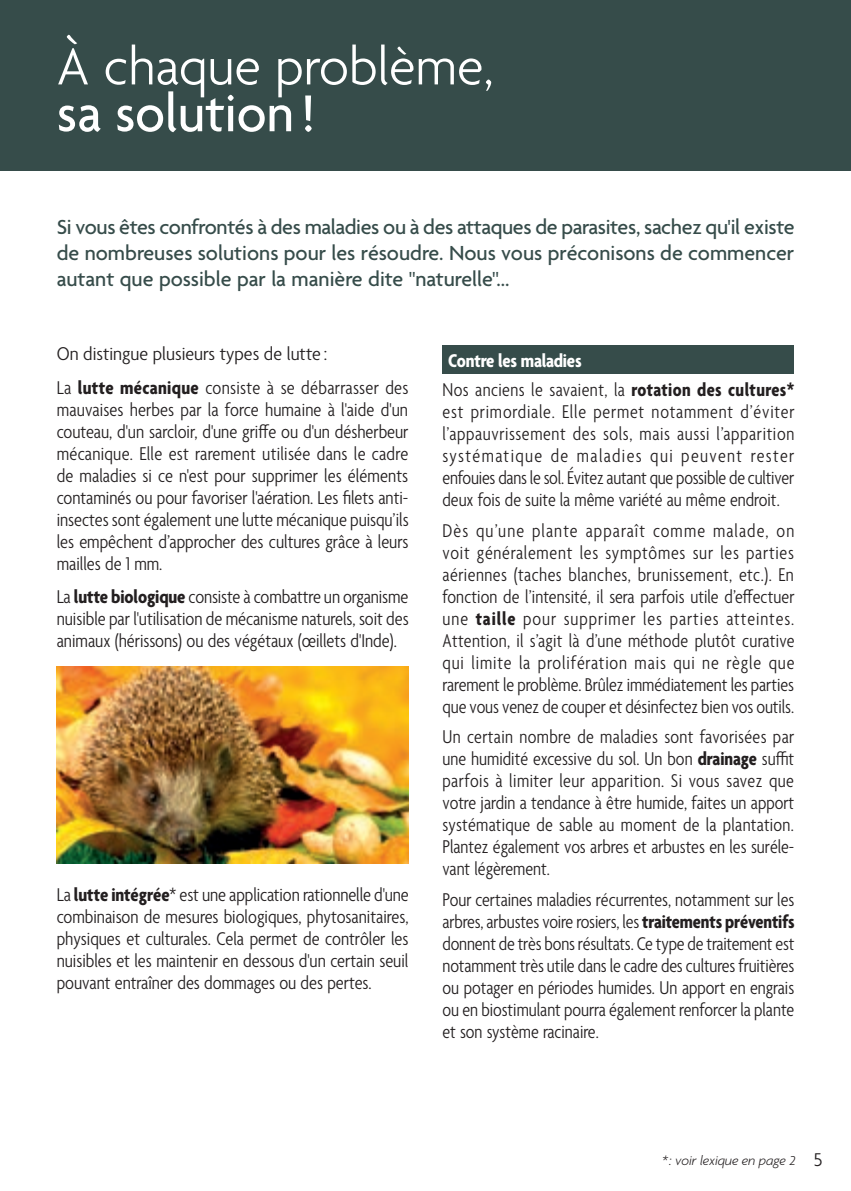
<style>
.page{position:relative;width:851px;height:1191px;background:#fff}
.page>*{position:absolute;margin:0;border:0;box-sizing:border-box;transform-origin:0 0}
.t1{font:300 56px "Agenda";color:#fff}
.t2{font:500 56px "Agenda";color:#fff}
.t3{font:500 22px/26px "Agenda";color:#364c4a;text-align:justify}
.t4{font:300 condensed 20px/22px "Agenda";color:#231f20;text-align:justify}
.t5{font:300 condensed 20px/33.4px "Agenda";color:#231f20;scale:1.1 1}
.t6{font:300 condensed 20px/29px "Agenda";letter-spacing:.02em;color:#231f20}
.t7{font:300 20px "Agenda";color:#231f20}
.t8{font:italic 300 14px "Agenda";letter-spacing:-.01em;color:#231f20}
.s1{font-weight:700}
.s2{font-weight:700;color:#fff}
</style>
<div class="page">
<div style="left:442px;top:346px;width:352px;height:28px;background:#364c4a"></div>
<div style="left:0;top:0;width:850px;height:171px;background:#364c4a"></div>
<img style="left:57px;top:666px;width:351px;height:197px">
<h1 class="t1" style="left:57px;top:36px;width:438px">À chaque problème,</h1>
<h1 class="t2" style="left:57px;top:83px;width:260px">sa solution!</h1>
<p class="t3" style="left:57px;top:216px;width:739px">Si vous êtes confrontés à des maladies ou à des attaques de parasites, sachez qu'il existe de nombreuses solutions pour les résoudre. Nous vous préconisons de commencer autant que possible par la manière dite "naturelle"...</p>
<p class="t5" style="left:57px;top:338px;width:321px">On distingue plusieurs types de lutte:<br>La <span class="s1">lutte mécanique</span> consiste à se débarrasser des</p>
<p class="t4" style="left:57px;top:399px;width:353px">mauvaises herbes par la force humaine à l'aide d'un couteau, d'un sarcloir, d'une griffe ou d'un désherbeur mécanique. Elle est rarement utilisée dans le cadre de maladies si ce n'est pour supprimer les éléments contaminés ou pour favoriser l'aération. Les filets anti&shy;insectes sont également une lutte mécanique puisqu’ils les empêchent d’approcher des cultures grâce à leurs mailles de 1 mm.</p>
<p class="t4" style="left:57px;top:587px;width:353px">La <span class="s1">lutte biologique</span> consiste à combattre un organisme nuisible par l'utilisation de mécanisme naturels, soit des animaux (hérissons) ou des végétaux (œillets d'Inde).</p>
<p class="t4" style="left:57px;top:884px;width:353px">La <span class="s1">lutte intégrée</span>* est une application rationnelle d'une combinaison de mesures biologiques, phytosanitaires, physiques et culturales. Cela permet de contrôler les nuisibles et les maintenir en dessous d'un certain seuil pouvant entraîner des dommages ou des pertes.</p>
<p class="t6" style="left:442px;top:347px;width:353px"><span class="s2">Contre les maladies<br></span>Nos anciens le savaient, la <span class="s1">rotation des cultures*</span></p>
<p class="t4" style="left:442px;top:402px;width:353px">est primordiale. Elle permet notamment d’éviter l’appauvrissement des sols, mais aussi l’apparition systématique de maladies qui peuvent rester enfouies dans le sol. Évitez autant que possible de cultiver deux fois de suite la même variété au même endroit.</p>
<p class="t4" style="left:442px;top:520px;width:353px">Dès qu’une plante apparaît comme malade, on voit généralement les symptômes sur les parties aériennes (taches blanches, brunissement, etc.). En fonction de l’intensité, il sera parfois utile d’effectuer une <span class="s1">taille</span> pour supprimer les parties atteintes.<br>Attention, il s’agit là d’une méthode plutôt curative qui limite la prolifération mais qui ne règle que rarement le problème. Brûlez immédiatement les parties que vous venez de couper et désinfectez bien vos outils.</p>
<p class="t4" style="left:442px;top:727px;width:353px">Un certain nombre de maladies sont favorisées par une humidité excessive du sol. Un bon <span class="s1">drainage</span> suffit parfois à limiter leur apparition. Si vous savez que votre jardin a tendance à être humide, faites un apport systématique de sable au moment de la plantation.<br>Plantez également vos arbres et arbustes en les suréle&shy;vant légèrement.</p>
<p class="t4" style="left:442px;top:889px;width:353px">Pour certaines maladies récurrentes, notamment sur les arbres, arbustes voire rosiers, les <span class="s1">traitements préventifs </span>donnent de très bons résultats. Ce type de traitement est notamment très utile dans le cadre des cultures fruitières ou potager en périodes humides. Un apport en engrais ou en biostimulant pourra également renforcer la plante et son système racinaire.</p>
<p class="t8" style="left:662px;top:1152px;width:135px">* : voir lexique en page 2</p>
<p class="t7" style="left:813px;top:1148px;width:11px">5</p>
</div>
